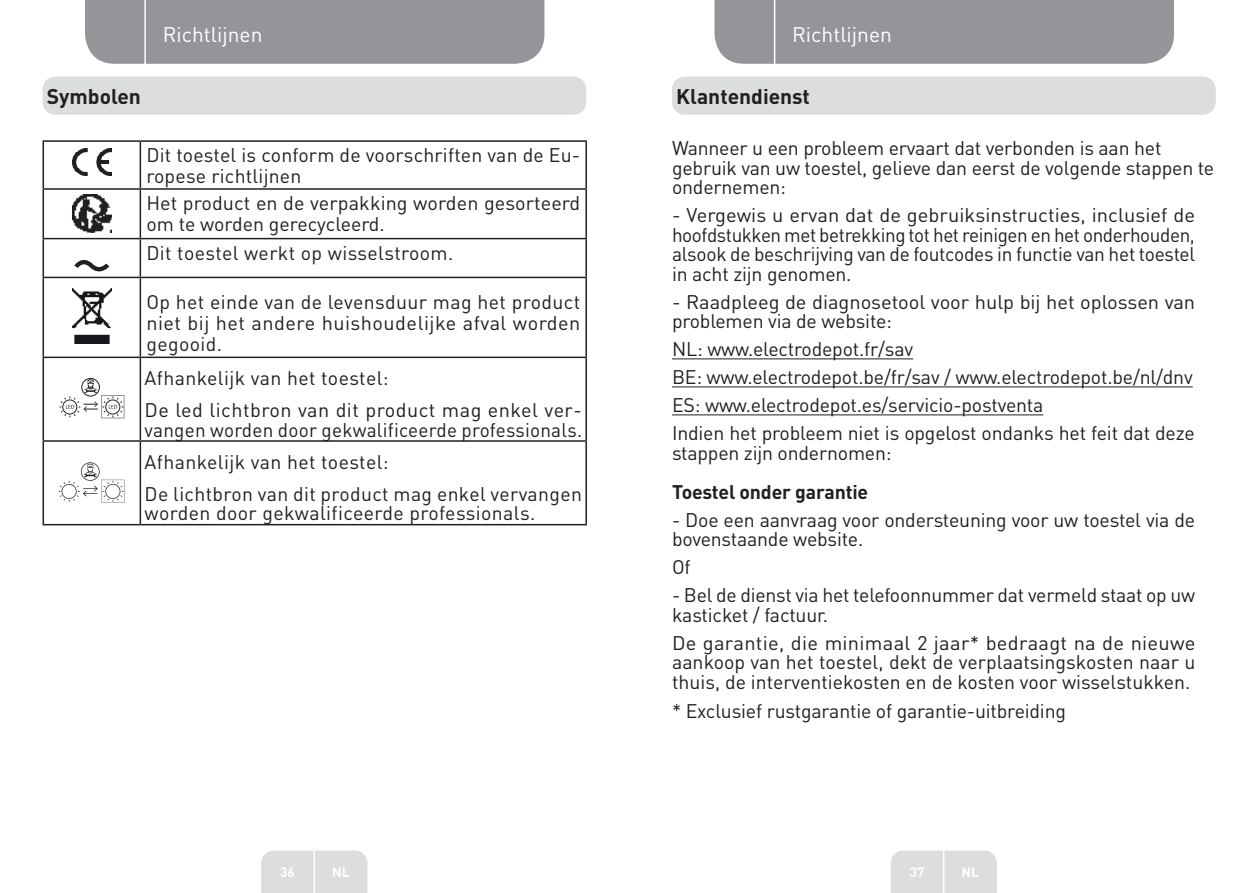
<style>
.page{position:relative;width:1259px;height:893px;background:#fff}
.page>*{position:absolute;margin:0;border:0;box-sizing:border-box;transform-origin:0 0}
.t1{font:21px "DIN Pro";color:#fff}
.Headline-01{font:700 21px "DIN Pro";color:#231f20}
.Large_Text__3_2_mm{font:19.5px/19.5px "DIN Pro";letter-spacing:-.01em;color:#231f20}
.Large_Text__3_2_mm-2{font:19.5px/19.5px "DIN Pro";letter-spacing:.02em;color:#231f20}
.Large_Text__3_2_mm-3{font:19.5px/19.5px "DIN Pro";letter-spacing:.015em;color:#231f20}
.Large_Text__3_2_mm-4{font:19.5px/21px "DIN Pro";letter-spacing:.01em;color:#231f20}
.Large_Text__3_2_mm-5{font:700 19.5px "DIN Pro";letter-spacing:-.01em;color:#231f20}
.t2{font:700 13.5px "DIN Pro";color:#fff}
</style>
<div class="page">
<div style="left:85px;top:0;width:459px;height:64px;background:#939598"></div>
<div style="left:714px;top:0;width:460px;height:64px;background:#939598"></div>
<div style="left:261px;top:850px;width:106px;height:43px;background:#dcdddf"></div>
<div style="left:890px;top:850px;width:107px;height:43px;background:#dcdddf"></div>
<hr style="left:313px;top:833px;width:2px;height:60px;background:#fff">
<hr style="left:943px;top:833px;width:1px;height:60px;background:#fff">
<hr style="left:144px;top:0;width:2px;height:66px;background:#fff">
<hr style="left:774px;top:0;width:1px;height:66px;background:#fff">
<div style="left:43px;top:77px;width:543px;height:38px;background:#dcdddf;border-radius:13px"></div>
<hr style="left:43px;top:140px;width:97px;height:2px;background:#231f20">
<hr style="left:43px;top:142px;width:1px;height:46px;background:#231f20">
<hr style="left:140px;top:140px;width:447px;height:2px;background:#231f20">
<hr style="left:140px;top:142px;width:1px;height:46px;background:#231f20">
<hr style="left:585px;top:142px;width:2px;height:46px;background:#231f20">
<hr style="left:43px;top:188px;width:97px;height:2px;background:#231f20">
<hr style="left:43px;top:190px;width:1px;height:48px;background:#231f20">
<hr style="left:140px;top:188px;width:447px;height:2px;background:#231f20">
<hr style="left:140px;top:190px;width:1px;height:48px;background:#231f20">
<hr style="left:585px;top:190px;width:2px;height:48px;background:#231f20">
<hr style="left:43px;top:238px;width:97px;height:1px;background:#231f20">
<hr style="left:43px;top:239px;width:1px;height:38px;background:#231f20">
<hr style="left:140px;top:238px;width:447px;height:1px;background:#231f20">
<hr style="left:140px;top:239px;width:1px;height:38px;background:#231f20">
<hr style="left:585px;top:239px;width:2px;height:38px;background:#231f20">
<hr style="left:43px;top:277px;width:97px;height:1px;background:#231f20">
<hr style="left:43px;top:278px;width:1px;height:79px;background:#231f20">
<hr style="left:140px;top:277px;width:447px;height:1px;background:#231f20">
<hr style="left:140px;top:278px;width:1px;height:79px;background:#231f20">
<hr style="left:585px;top:278px;width:2px;height:79px;background:#231f20">
<hr style="left:43px;top:357px;width:97px;height:1px;background:#231f20">
<hr style="left:43px;top:358px;width:1px;height:82px;background:#231f20">
<hr style="left:140px;top:357px;width:447px;height:1px;background:#231f20">
<hr style="left:140px;top:358px;width:1px;height:82px;background:#231f20">
<hr style="left:585px;top:358px;width:2px;height:82px;background:#231f20">
<hr style="left:43px;top:440px;width:97px;height:2px;background:#231f20">
<hr style="left:43px;top:442px;width:1px;height:82px;background:#231f20">
<hr style="left:140px;top:440px;width:447px;height:2px;background:#231f20">
<hr style="left:140px;top:442px;width:1px;height:82px;background:#231f20">
<hr style="left:585px;top:442px;width:2px;height:82px;background:#231f20">
<hr style="left:43px;top:524px;width:97px;height:1px;background:#231f20">
<hr style="left:140px;top:524px;width:447px;height:1px;background:#231f20">
<img style="left:72px;top:148px;width:39px;height:28px">
<img style="left:72px;top:195px;width:39px;height:38px">
<svg style="left:74px;top:259px;width:36px;height:13px"></svg>
<img style="left:73px;top:289px;width:38px;height:54px">
<div style="left:101px;top:395px;width:23px;height:23px;border:1px solid #939598"></div>
<div style="left:81px;top:378px;width:19px;height:18px;border:1px solid #231f20;border-radius:50%"></div>
<svg style="left:59px;top:379px;width:64px;height:38px"></svg>
<img style="left:59px;top:462px;width:66px;height:41px">
<div style="left:672px;top:77px;width:543px;height:38px;background:#dcdddf;border-radius:13px"></div>
<hr style="left:672px;top:358px;width:241px;height:1px;background:#231f20">
<hr style="left:672px;top:386px;width:520px;height:1px;background:#231f20">
<hr style="left:672px;top:414px;width:371px;height:1px;background:#231f20">
<p class="t1" style="left:163px;top:20px;width:101px">Richtlijnen</p>
<p class="t1" style="left:792px;top:20px;width:101px">Richtlijnen</p>
<p class="Headline-01" style="left:47px;top:82px;width:96px">Symbolen</p>
<p class="Large_Text__3_2_mm-4" style="left:146px;top:144px;width:435px">Dit toestel is conform de voorschriften van de Eu&shy;ropese richtlijnen</p>
<p class="Large_Text__3_2_mm" style="left:146px;top:192px;width:435px;line-height:21px">Het product en de verpakking worden gesorteerd om te worden gerecycleerd.</p>
<p class="Large_Text__3_2_mm-2" style="left:146px;top:242px;width:308px">Dit toestel werkt op wisselstroom.</p>
<p class="Large_Text__3_2_mm" style="left:146px;top:291px;width:435px;line-height:21px;text-align:justify">Op het einde van de levensduur mag het product niet bij het andere huishoudelijke afval worden gegooid.</p>
<p class="Large_Text__3_2_mm-2" style="left:145px;top:367px;width:246px">Afhankelijk van het toestel:</p>
<p class="Large_Text__3_2_mm-3" style="left:145px;top:400px;width:439px">De led lichtbron van dit product mag enkel ver&shy;vangen worden door gekwalificeerde professionals.</p>
<p class="Large_Text__3_2_mm-2" style="left:145px;top:451px;width:246px">Afhankelijk van het toestel:</p>
<p class="Large_Text__3_2_mm-2" style="left:145px;top:483px;width:439px">De lichtbron van dit product mag enkel vervangen worden door gekwalificeerde professionals.</p>
<p class="Headline-01" style="left:676px;top:82px;width:135px">Klantendienst</p>
<p class="Large_Text__3_2_mm" style="left:672px;top:138px;width:544px">Wanneer u een probleem ervaart dat verbonden is aan het gebruik van uw toestel, gelieve dan eerst de volgende stappen te ondernemen:</p>
<p class="Large_Text__3_2_mm" style="left:672px;top:205px;width:525px;text-align:justify">- Vergewis u ervan dat de gebruiksinstructies, inclusief de hoofdstukken met betrekking tot het reinigen en het onderhouden, alsook de beschrijving van de foutcodes in functie van het toestel in acht zijn genomen.</p>
<p class="Large_Text__3_2_mm" style="left:672px;top:291px;width:525px">- Raadpleeg de diagnosetool voor hulp bij het oplossen van problemen via de website:</p>
<p class="Large_Text__3_2_mm" style="left:672px;top:339px;width:243px">NL: www.electrodepot.fr/sav</p>
<p class="Large_Text__3_2_mm" style="left:672px;top:367px;width:522px">BE: www.electrodepot.be/fr/sav / www.electrodepot.be/nl/dnv</p>
<p class="Large_Text__3_2_mm" style="left:672px;top:395px;width:373px">ES: www.electrodepot.es/servicio-postventa</p>
<p class="Large_Text__3_2_mm" style="left:672px;top:423px;width:524px">Indien het probleem niet is opgelost ondanks het feit dat deze stappen zijn ondernomen:</p>
<p class="Large_Text__3_2_mm-5" style="left:672px;top:478px;width:198px">Toestel onder garantie</p>
<p class="Large_Text__3_2_mm" style="left:672px;top:509px;width:525px">- Doe een aanvraag voor ondersteuning voor uw toestel via de bovenstaande website.</p>
<p class="Large_Text__3_2_mm" style="left:672px;top:557px;width:20px">Of</p>
<p class="Large_Text__3_2_mm" style="left:672px;top:585px;width:525px">- Bel de dienst via het telefoonnummer dat vermeld staat op uw kasticket / factuur.</p>
<p class="Large_Text__3_2_mm" style="left:672px;top:632px;width:525px;text-align:justify">De garantie, die minimaal 2 jaar* bedraagt na de nieuwe aankoop van het toestel, dekt de verplaatsingskosten naar u thuis, de interventiekosten en de kosten voor wisselstukken.</p>
<p class="Large_Text__3_2_mm" style="left:672px;top:701px;width:395px">* Exclusief rustgarantie of garantie-uitbreiding</p>
<p class="t2" style="left:280px;top:863px;width:16px">36</p>
<p class="t2" style="left:332px;top:863px;width:19px">NL</p>
<p class="t2" style="left:909px;top:863px;width:16px">37</p>
<p class="t2" style="left:961px;top:863px;width:19px">NL</p>
</div>
